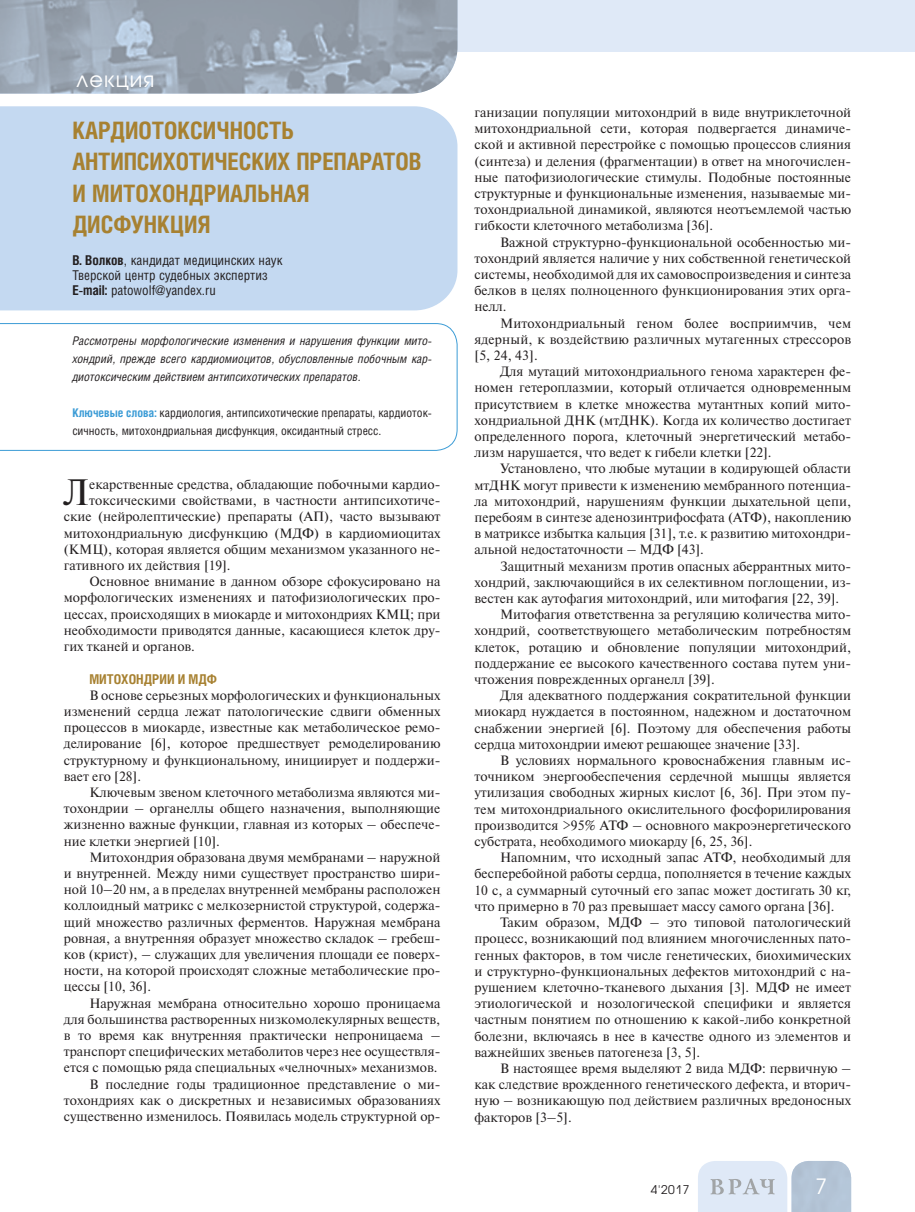
<style>
.page{position:relative;width:915px;height:1212px;background:#fff}
.page>*{position:absolute;margin:0;border:0;box-sizing:border-box;transform-origin:0 0}
.t1{font:36.6px "Newton C";color:#231f20}
.t2{font:700 24px/31.5px "Helios Cond";color:#a78131}
.t3{font:21px "Avant Garde Gothic C";letter-spacing:.05em;color:#fff}
.t4{font:13.5px/16.2px "Newton C";color:#231f20;text-align:justify}
.t5{font:13.5px/15px "Helios Cond";color:#231f20}
.t6{font:700 13.5px "Helios Cond";color:#a78131}
.t7{font:italic 12px/18px "Helios Cond";color:#231f20;text-align:justify}
.t8{font:12px/18px "Helios Cond";color:#231f20}
.t9{font:12px "Avant Garde Gothic C";color:#231f20}
.s1{font-weight:700}
.s2{font-weight:700;color:#3c9cd6}
</style>
<div class="page">
<div style="left:0;top:0;width:914px;height:51px;background:#dfe9f7"></div>
<svg style="left:698px;top:1161px;width:152px;height:51px;background:#cdd9e7"></svg>
<svg style="left:0;top:0;width:410px;height:94px;background:#9ba6b4"></svg>
<img style="left:410px;top:0;width:47px;height:94px">
<div style="left:0;top:106px;width:457px;height:204px;background:#c4d9f1"></div>
<svg style="left:0;top:323px;width:457px;height:128px"></svg>
<h3 class="t3" style="left:77px;top:70px;width:79px">лекция</h3>
<h2 class="t2" style="left:72px;top:117px;width:350px">КАРДИОТОКСИЧНОСТЬ<br>АНТИПСИХОТИЧЕСКИХ ПРЕПАРАТОВ<br>И МИТОХОНДРИАЛЬНАЯ<br>ДИСФУНКЦИЯ</h2>
<p class="t5" style="left:72px;top:254px;width:212px"><span class="s1">В. Волков</span>, кандидат медицинских наук<br>Тверской центр судебных экспертиз<br><span class="s1">E-mail:</span> patowolf@yandex.ru</p>
<p class="t7" style="left:72px;top:333px;width:361px">Рассмотрены морфологические изменения и нарушения функции мито&shy;хондрий, прежде всего кардиомиоцитов, обусловленные побочным кар&shy;диотоксическим действием антипсихотических препаратов.</p>
<p class="t8" style="left:72px;top:405px;width:361px"><span class="s2">Ключевые слова:</span> кардиология, антипсихотические препараты, кардиоток&shy;сичность, митохондриальная дисфункция, оксидантный стресс.</p>
<h1 class="t1" style="left:64px;top:479px;width:27px">Л</h1>
<p class="t4" style="left:89px;top:478px;width:352px">екарственные средства, обладающие побочными кардио-</p>
<p class="t4" style="left:89px;top:494px;width:352px">токсическими свойствами, в частности антипсихотиче-</p>
<p class="t4" style="left:64px;top:510px;width:378px">ские (нейролептические) препараты (АП), часто вызывают</p>
<p class="t4" style="left:64px;top:526px;width:378px">митохондриальную дисфункцию (МДФ) в кардиомиоцитах</p>
<p class="t4" style="left:64px;top:542px;width:378px">(КМЦ), которая является общим механизмом указанного не-</p>
<p class="t4" style="left:64px;top:559px;width:168px">гативного их действия [19].</p>
<p class="t4" style="left:89px;top:575px;width:352px">Основное внимание в данном обзоре сфокусировано на</p>
<p class="t4" style="left:64px;top:591px;width:378px">морфологических изменениях и патофизиологических про-</p>
<p class="t4" style="left:64px;top:607px;width:378px">цессах, происходящих в миокарде и митохондриях КМЦ; при</p>
<p class="t4" style="left:64px;top:623px;width:378px">необходимости приводятся данные, касающиеся клеток дру-</p>
<p class="t4" style="left:64px;top:640px;width:132px">гих тканей и органов.</p>
<p class="t6" style="left:89px;top:673px;width:129px">МИТОХОНДРИИ И МДФ</p>
<p class="t4" style="left:64px;top:688px;width:378px;text-indent:26px">В основе серьезных морфологических и функциональных изменений сердца лежат патологические сдвиги обменных процессов в миокарде, известные как метаболическое ремо&shy;делирование [6], которое предшествует ремоделированию структурному и функциональному, инициирует и поддержи&shy;вает его [28].</p>
<p class="t4" style="left:64px;top:785px;width:378px;text-indent:26px">Ключевым звеном клеточного метаболизма являются ми&shy;тохондрии – органеллы общего назначения, выполняющие жизненно важные функции, главная из которых – обеспече&shy;ние клетки энергией [10].</p>
<p class="t4" style="left:64px;top:850px;width:378px;text-indent:26px">Митохондрия образована двумя мембранами – наружной и внутренней. Между ними существует пространство шири&shy;ной 10–20 нм, а в пределах внутренней мембраны расположен коллоидный матрикс с мелкозернистой структурой, содержа&shy;щий множество различных ферментов. Наружная мембрана ровная, а внутренняя образует множество складок – гребеш&shy;ков (крист), – служащих для увеличения площади ее поверх&shy;ности, на которой происходят сложные метаболические про&shy;цессы [10, 36].</p>
<p class="t4" style="left:64px;top:996px;width:378px;text-align:right">Наружная мембрана относительно хорошо проницаема<br>для большинства растворенных низкомолекулярных веществ, в то время как внутренняя практически непроницаема – транспорт специфических метаболитов через нее осуществля&shy;ется с помощью ряда специальных «челночных» механизмов.<br>В последние годы традиционное представление о ми&shy;тохондриях как о дискретных и независимых образованиях существенно изменилось. Появилась модель структурной ор-</p>
<p class="t4" style="left:474px;top:106px;width:378px">ганизации популяции митохондрий в виде внутриклеточной митохондриальной сети, которая подвергается динамиче&shy;ской и активной перестройке с помощью процессов слияния (синтеза) и деления (фрагментации) в ответ на многочислен&shy;ные патофизиологические стимулы. Подобные постоянные структурные и функциональные изменения, называемые ми&shy;тохондриальной динамикой, являются неотъемлемой частью гибкости клеточного метаболизма [36].</p>
<p class="t4" style="left:474px;top:235px;width:378px;text-indent:26px">Важной структурно-функциональной особенностью ми&shy;тохондрий является наличие у них собственной генетической системы, необходимой для их самовоспроизведения и синтеза белков в целях полноценного функционирования этих орга&shy;нелл.</p>
<p class="t4" style="left:474px;top:316px;width:378px;text-indent:26px">Митохондриальный геном более восприимчив, чем ядерный, к воздействию различных мутагенных стрессоров [5, 24, 43].</p>
<p class="t4" style="left:474px;top:365px;width:378px;text-indent:26px">Для мутаций митохондриального генома характерен фе&shy;номен гетероплазмии, который отличается одновременным присутствием в клетке множества мутантных копий мито&shy;хондриальной ДНК (мтДНК). Когда их количество достигает определенного порога, клеточный энергетический метабо&shy;лизм нарушается, что ведет к гибели клетки [22].</p>
<p class="t4" style="left:474px;top:462px;width:378px;text-indent:26px">Установлено, что любые мутации в кодирующей области мтДНК могут привести к изменению мембранного потенциа&shy;ла митохондрий, нарушениям функции дыхательной цепи, перебоям в синтезе аденозинтрифосфата (АТФ), накоплению в матриксе избытка кальция [31], т.е. к развитию митохондри&shy;альной недостаточности – МДФ [43].</p>
<p class="t4" style="left:500px;top:559px;width:352px">Защитный механизм против опасных аберрантных мито-</p>
<p class="t4" style="left:474px;top:575px;width:378px">хондрий, заключающийся в их селективном поглощении, из-</p>
<p class="t4" style="left:474px;top:592px;width:366px">вестен как аутофагия митохондрий, или митофагия [22, 39].</p>
<p class="t4" style="left:500px;top:608px;width:352px">Митофагия ответственна за регуляцию количества мито-</p>
<p class="t4" style="left:474px;top:624px;width:378px">хондрий, соответствующего метаболическим потребностям</p>
<p class="t4" style="left:474px;top:640px;width:378px">клеток, ротацию и обновление популяции митохондрий,</p>
<p class="t4" style="left:474px;top:656px;width:378px">поддержание ее высокого качественного состава путем уни-</p>
<p class="t4" style="left:474px;top:673px;width:242px">чтожения поврежденных органелл [39].</p>
<p class="t4" style="left:500px;top:689px;width:352px">Для адекватного поддержания сократительной функции</p>
<p class="t4" style="left:474px;top:705px;width:378px">миокард нуждается в постоянном, надежном и достаточном</p>
<p class="t4" style="left:474px;top:721px;width:378px">снабжении энергией [6]. Поэтому для обеспечения работы</p>
<p class="t4" style="left:474px;top:737px;width:327px">сердца митохондрии имеют решающее значение [33].</p>
<p class="t4" style="left:500px;top:754px;width:352px">В условиях нормального кровоснабжения главным ис-</p>
<p class="t4" style="left:474px;top:770px;width:378px">точником энергообеспечения сердечной мышцы является</p>
<p class="t4" style="left:474px;top:786px;width:378px">утилизация свободных жирных кислот [6, 36]. При этом пу-</p>
<p class="t4" style="left:474px;top:802px;width:378px">тем митохондриального окислительного фосфорилирования</p>
<p class="t4" style="left:474px;top:818px;width:378px">производится &gt;95% АТФ – основного макроэнергетического</p>
<p class="t4" style="left:474px;top:835px;width:279px">субстрата, необходимого миокарду [6, 25, 36].</p>
<p class="t4" style="left:500px;top:851px;width:352px">Напомним, что исходный запас АТФ, необходимый для</p>
<p class="t4" style="left:474px;top:867px;width:378px">бесперебойной работы сердца, пополняется в течение каждых</p>
<p class="t4" style="left:474px;top:883px;width:378px">10 с, а суммарный суточный его запас может достигать 30 кг,</p>
<p class="t4" style="left:474px;top:899px;width:361px">что примерно в 70 раз превышает массу самого органа [36].</p>
<p class="t4" style="left:500px;top:916px;width:352px">Таким образом, МДФ – это типовой патологический</p>
<p class="t4" style="left:474px;top:932px;width:378px">процесс, возникающий под влиянием многочисленных пато-</p>
<p class="t4" style="left:474px;top:948px;width:378px">генных факторов, в том числе генетических, биохимических</p>
<p class="t4" style="left:474px;top:964px;width:378px">и структурно-функциональных дефектов митохондрий с на-</p>
<p class="t4" style="left:474px;top:980px;width:378px">рушением клеточно-тканевого дыхания [3]. МДФ не имеет</p>
<p class="t4" style="left:474px;top:997px;width:378px">этиологической и нозологической специфики и является</p>
<p class="t4" style="left:474px;top:1013px;width:378px">частным понятием по отношению к какой-либо конкретной</p>
<p class="t4" style="left:474px;top:1029px;width:378px">болезни, включаясь в нее в качестве одного из элементов и</p>
<p class="t4" style="left:474px;top:1045px;width:227px">важнейших звеньев патогенеза [3, 5].</p>
<p class="t4" style="left:500px;top:1061px;width:352px">В настоящее время выделяют 2 вида МДФ: первичную –</p>
<p class="t4" style="left:474px;top:1078px;width:378px">как следствие врожденного генетического дефекта, и вторич-</p>
<p class="t4" style="left:474px;top:1094px;width:378px">ную – возникающую под действием различных вредоносных</p>
<p class="t4" style="left:474px;top:1110px;width:99px">факторов [3–5].</p>
<p class="t9" style="left:650px;top:1184px;width:40px">4'2017</p>
<h3 class="t3" style="left:815px;top:1177px;width:13px">7</h3>
</div>
